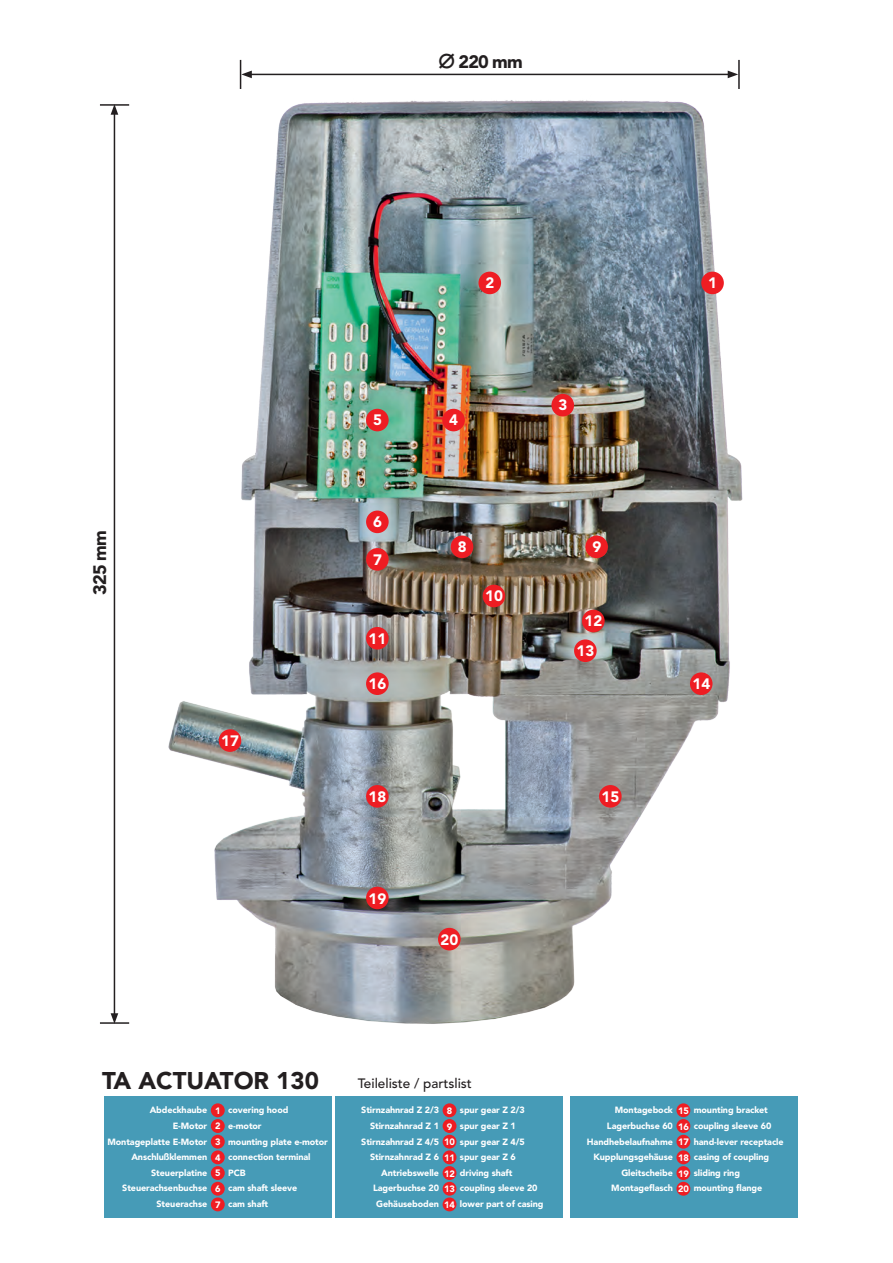
<style>
.page{position:relative;width:893px;height:1263px;background:#fff}
.page>*{position:absolute;margin:0;border:0;box-sizing:border-box;transform-origin:0 0}
.t1{font:900 24px "Avenir";color:#231f20}
.t2{font:900 18px "Avenir";letter-spacing:-.05em;color:#231f20}
.t3{font:900 15px "Avenir";color:#fff}
.t4{font:500 13.5px "Avenir";color:#231f20}
.t5{font:900 9.15px/15.8px "Avenir";color:#fff;text-align:justify}
.t6{font:900 9px/15.6px "Avenir";letter-spacing:-.01em;color:#fff;text-align:right}
.s1{font-family:"Hira Kaku Pro W6";font-weight:400}
</style>
<div class="page">
<img style="left:110px;top:82px;width:633px;height:942px">
<hr style="left:249px;top:74px;width:481px;height:1px;background:#231f20">
<svg style="left:728px;top:71px;width:10px;height:7px"></svg>
<svg style="left:240px;top:60px;width:12px;height:29px"></svg>
<hr style="left:738px;top:60px;width:2px;height:29px;background:#231f20">
<hr style="left:114px;top:112px;width:1px;height:903px;background:#231f20">
<svg style="left:111px;top:1013px;width:7px;height:9px"></svg>
<svg style="left:111px;top:106px;width:7px;height:9px"></svg>
<hr style="left:100px;top:104px;width:29px;height:2px;background:#231f20">
<hr style="left:100px;top:1022px;width:29px;height:2px;background:#231f20">
<div style="left:701px;top:272px;width:23px;height:22px;background:#ee1d23;border-radius:50%"></div>
<div style="left:104px;top:1097px;width:228px;height:121px;background:#469bb7"></div>
<div style="left:211px;top:1103px;width:14px;height:14px;background:#ee1d23;border-radius:50%"></div>
<div style="left:211px;top:1119px;width:14px;height:14px;background:#ee1d23;border-radius:50%"></div>
<div style="left:211px;top:1135px;width:14px;height:13px;background:#ee1d23;border-radius:50%"></div>
<div style="left:211px;top:1150px;width:14px;height:14px;background:#ee1d23;border-radius:50%"></div>
<div style="left:211px;top:1166px;width:14px;height:14px;background:#ee1d23;border-radius:50%"></div>
<div style="left:211px;top:1197px;width:14px;height:14px;background:#ee1d23;border-radius:50%"></div>
<div style="left:211px;top:1182px;width:14px;height:14px;background:#ee1d23;border-radius:50%"></div>
<div style="left:336px;top:1097px;width:227px;height:121px;background:#469bb7"></div>
<div style="left:443px;top:1103px;width:13px;height:14px;background:#ee1d23;border-radius:50%"></div>
<div style="left:443px;top:1119px;width:13px;height:14px;background:#ee1d23;border-radius:50%"></div>
<div style="left:443px;top:1135px;width:13px;height:13px;background:#ee1d23;border-radius:50%"></div>
<div style="left:443px;top:1150px;width:13px;height:14px;background:#ee1d23;border-radius:50%"></div>
<div style="left:443px;top:1166px;width:13px;height:14px;background:#ee1d23;border-radius:50%"></div>
<div style="left:443px;top:1197px;width:13px;height:14px;background:#ee1d23;border-radius:50%"></div>
<div style="left:443px;top:1182px;width:13px;height:14px;background:#ee1d23;border-radius:50%"></div>
<div style="left:570px;top:1097px;width:227px;height:121px;background:#469bb7"></div>
<div style="left:676px;top:1103px;width:14px;height:14px;background:#ee1d23;border-radius:50%"></div>
<div style="left:676px;top:1119px;width:14px;height:14px;background:#ee1d23;border-radius:50%"></div>
<div style="left:676px;top:1135px;width:14px;height:13px;background:#ee1d23;border-radius:50%"></div>
<div style="left:676px;top:1182px;width:14px;height:14px;background:#ee1d23;border-radius:50%"></div>
<div style="left:676px;top:1150px;width:14px;height:14px;background:#ee1d23;border-radius:50%"></div>
<div style="left:676px;top:1166px;width:14px;height:14px;background:#ee1d23;border-radius:50%"></div>
<div style="left:478px;top:272px;width:23px;height:22px;background:#ee1d23;border-radius:50%"></div>
<div style="left:551px;top:394px;width:23px;height:22px;background:#ee1d23;border-radius:50%"></div>
<div style="left:442px;top:409px;width:23px;height:22px;background:#ee1d23;border-radius:50%"></div>
<div style="left:366px;top:409px;width:23px;height:22px;background:#ee1d23;border-radius:50%"></div>
<div style="left:366px;top:510px;width:23px;height:23px;background:#ee1d23;border-radius:50%"></div>
<div style="left:366px;top:548px;width:23px;height:23px;background:#ee1d23;border-radius:50%"></div>
<div style="left:451px;top:535px;width:22px;height:23px;background:#ee1d23;border-radius:50%"></div>
<div style="left:585px;top:535px;width:23px;height:23px;background:#ee1d23;border-radius:50%"></div>
<div style="left:483px;top:585px;width:22px;height:22px;background:#ee1d23;border-radius:50%"></div>
<div style="left:574px;top:639px;width:23px;height:23px;background:#ee1d23;border-radius:50%"></div>
<div style="left:582px;top:610px;width:23px;height:22px;background:#ee1d23;border-radius:50%"></div>
<div style="left:366px;top:627px;width:23px;height:22px;background:#ee1d23;border-radius:50%"></div>
<div style="left:690px;top:672px;width:22px;height:23px;background:#ee1d23;border-radius:50%"></div>
<div style="left:599px;top:785px;width:23px;height:23px;background:#ee1d23;border-radius:50%"></div>
<div style="left:438px;top:928px;width:23px;height:22px;background:#ee1d23;border-radius:50%"></div>
<div style="left:366px;top:887px;width:23px;height:22px;background:#ee1d23;border-radius:50%"></div>
<div style="left:366px;top:785px;width:23px;height:23px;background:#ee1d23;border-radius:50%"></div>
<div style="left:219px;top:729px;width:22px;height:23px;background:#ee1d23;border-radius:50%"></div>
<div style="left:366px;top:672px;width:23px;height:23px;background:#ee1d23;border-radius:50%"></div>
<h2 class="t2" style="left:438px;top:51px;width:86px"><span class="s1">∅</span> 220 mm</h2>
<h2 class="t2" style="left:89px;top:595px;width:66px;rotate:-90deg">325 mm</h2>
<h3 class="t3" style="left:221px;top:732px;width:19px">17</h3>
<h3 class="t3" style="left:485px;top:274px;width:10px">2</h3>
<h3 class="t3" style="left:373px;top:411px;width:10px">5</h3>
<h3 class="t3" style="left:449px;top:411px;width:10px">4</h3>
<h3 class="t3" style="left:558px;top:396px;width:10px">3</h3>
<h3 class="t3" style="left:373px;top:513px;width:10px">6</h3>
<h3 class="t3" style="left:373px;top:550px;width:10px">7</h3>
<h3 class="t3" style="left:369px;top:629px;width:19px">11</h3>
<h3 class="t3" style="left:369px;top:675px;width:19px">16</h3>
<h3 class="t3" style="left:369px;top:788px;width:19px">18</h3>
<h3 class="t3" style="left:369px;top:889px;width:19px">19</h3>
<h3 class="t3" style="left:458px;top:538px;width:10px">8</h3>
<h3 class="t3" style="left:592px;top:538px;width:10px">9</h3>
<h3 class="t3" style="left:485px;top:587px;width:19px">10</h3>
<h3 class="t3" style="left:585px;top:612px;width:19px">12</h3>
<h3 class="t3" style="left:441px;top:930px;width:19px">20</h3>
<h3 class="t3" style="left:577px;top:642px;width:19px">13</h3>
<h3 class="t3" style="left:602px;top:787px;width:19px">15</h3>
<h1 class="t1" style="left:102px;top:1066px;width:218px">TA ACTUATOR 130</h1>
<h3 class="t4" style="left:358px;top:1076px;width:116px">Teileliste / partslist</h3>
<h3 class="t3" style="left:708px;top:274px;width:10px">1</h3>
<h3 class="t3" style="left:692px;top:675px;width:19px">14</h3>
<p class="t6" style="left:107px;top:1102px;width:101px">Abdeckhaube<br>E-Motor<br>Montageplatte E-Motor<br>Anschlußklemmen<br>Steuerplatine<br>Steuerachsenbuchse<br>Steuerachse</p>
<p class="t5" style="left:215px;top:1102px;width:7px">1<br>2<br>3<br>4<br>5</p>
<p class="t5" style="left:215px;top:1181px;width:7px">6</p>
<p class="t5" style="left:215px;top:1197px;width:7px">7</p>
<p class="t6" style="left:228px;top:1102px;width:101px;text-align:left">covering hood<br>e-motor<br>mounting plate e-motor connection terminal<br>PCB<br>cam shaft sleeve<br>cam shaft</p>
<p class="t6" style="left:361px;top:1102px;width:79px">Stirnzahnrad Z 2/3<br>Stirnzahnrad Z 1<br>Stirnzahnrad Z 4/5<br>Stirnzahnrad Z 6<br>Antriebswelle<br>Lagerbuchse 20<br>Gehäuseboden</p>
<p class="t5" style="left:444px;top:1103px;width:12px;text-align:left">8<br>9<br>10<br>11<br>12</p>
<p class="t6" style="left:460px;top:1102px;width:85px;text-align:left">spur gear Z 2/3 spur gear Z 1<br>spur gear Z 4/5 spur gear Z 6 driving shaft coupling sleeve 20 lower part of casing</p>
<p class="t6" style="left:587px;top:1102px;width:88px">Montagebock<br>Lagerbuchse 60<br>Handhebelaufnahme<br>Kupplungsgehäuse<br>Gleitscheibe<br>Montageflasch</p>
<p class="t5" style="left:678px;top:1103px;width:12px">15<br>16<br>17</p>
<p class="t6" style="left:694px;top:1102px;width:91px;text-align:left">mounting bracket coupling sleeve 60 hand-lever receptacle casing of coupling sliding ring<br>mounting flange</p>
<p class="t5" style="left:678px;top:1150px;width:12px">18<br>19</p>
<p class="t5" style="left:444px;top:1181px;width:12px">13</p>
<p class="t5" style="left:678px;top:1181px;width:12px">20</p>
<p class="t5" style="left:444px;top:1197px;width:12px">14</p>
</div>
